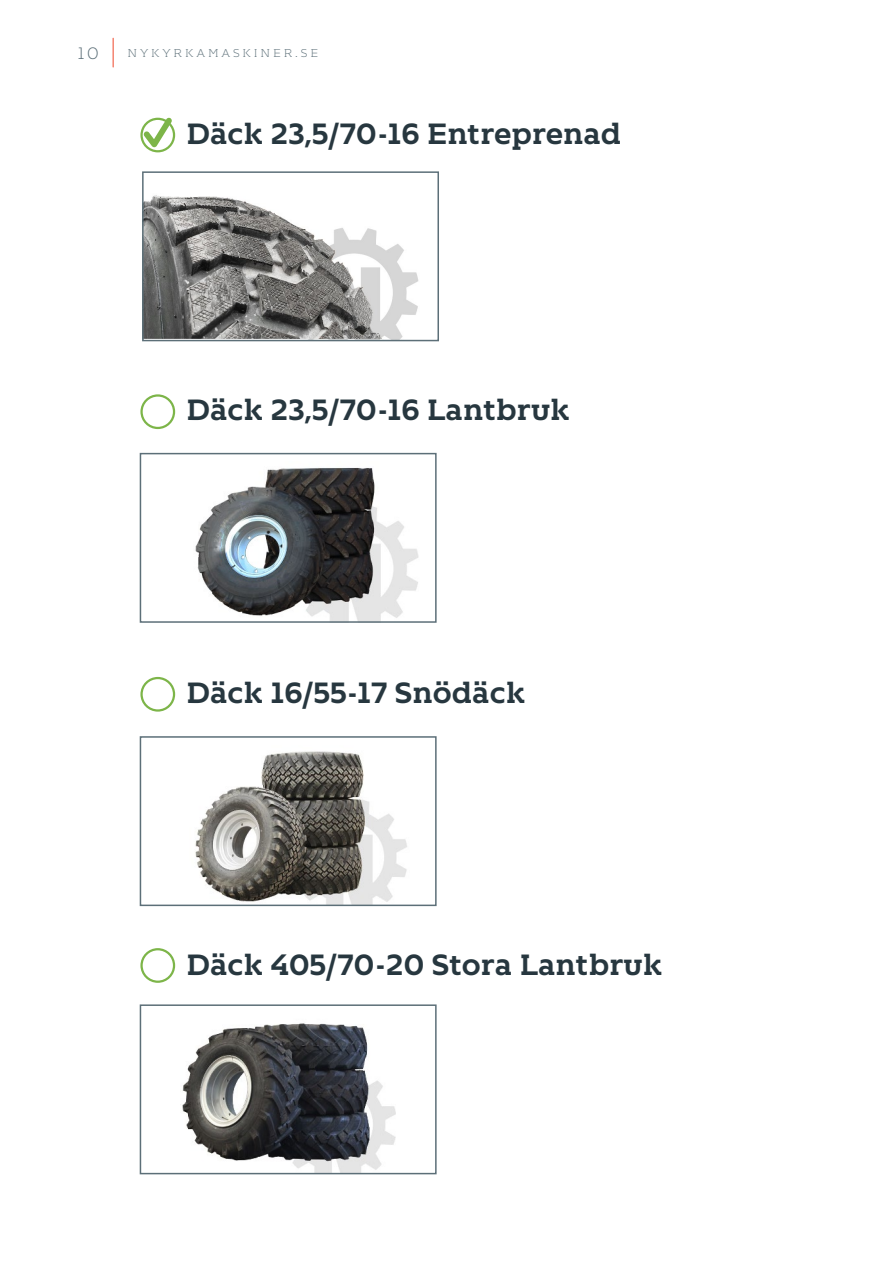
<style>
.page{position:relative;width:893px;height:1263px;background:#fff}
.page>*{position:absolute;margin:0;border:0;box-sizing:border-box;transform-origin:0 0}
.t1{font:84px "Entypo";color:#7db549}
.Header_small{font:700 29.25px "Kontrapunkt Bob";color:#27373f}
.Website_address___page_no{font:300 16.5px "Kontrapunkt Bob";color:#5c6f78}
.Website_address_small{font:300 11.25px "Kontrapunkt Bob";letter-spacing:.25em;color:#5c6f78}
</style>
<div class="page">
<img style="left:145px;top:195px;width:274px;height:143px">
<div style="left:142px;top:171px;width:297px;height:170px;border:2px solid #5c6f78"></div>
<img style="left:195px;top:468px;width:224px;height:152px">
<div style="left:140px;top:453px;width:297px;height:170px;border:2px solid #5c6f78"></div>
<div style="left:140px;top:389px;width:35px;height:35px;border:2px solid #fff;border-radius:50%"></div>
<svg style="left:113px;top:38px;width:1px;height:29px"></svg>
<div style="left:140px;top:113px;width:35px;height:34px;border:2px solid #fff;border-radius:50%"></div>
<img style="left:195px;top:751px;width:212px;height:152px">
<div style="left:140px;top:736px;width:297px;height:170px;border:2px solid #5c6f78"></div>
<img style="left:182px;top:1023px;width:214px;height:148px">
<div style="left:140px;top:1004px;width:297px;height:170px;border:2px solid #5c6f78"></div>
<div style="left:140px;top:943px;width:35px;height:35px;border:2px solid #fff;border-radius:50%"></div>
<div style="left:140px;top:672px;width:35px;height:35px;border:2px solid #fff;border-radius:50%"></div>
<div style="left:140px;top:118px;width:35px;height:34px;border:2px solid #7db549;border-radius:50%"></div>
<div style="left:140px;top:394px;width:35px;height:35px;border:2px solid #7db549;border-radius:50%"></div>
<div style="left:140px;top:677px;width:35px;height:35px;border:2px solid #7db549;border-radius:50%"></div>
<div style="left:140px;top:948px;width:35px;height:35px;border:2px solid #7db549;border-radius:50%"></div>
<p class="Website_address___page_no" style="left:77px;top:44px;width:23px">10</p>
<p class="Website_address_small" style="left:128px;top:47px;width:192px">NYKYRKAMASKINER.SE</p>
<p class="t1" style="left:140px;top:75px;width:38px">W</p>
<p class="Header_small" style="left:186px;top:117px;width:437px">Däck 23,5/70-16 Entreprenad</p>
<p class="Header_small" style="left:186px;top:393px;width:385px">Däck 23,5/70-16 Lantbruk</p>
<p class="Header_small" style="left:186px;top:676px;width:340px">Däck 16/55-17 Snödäck</p>
<p class="Header_small" style="left:186px;top:948px;width:477px">Däck 405/70-20 Stora Lantbruk</p>
</div>
